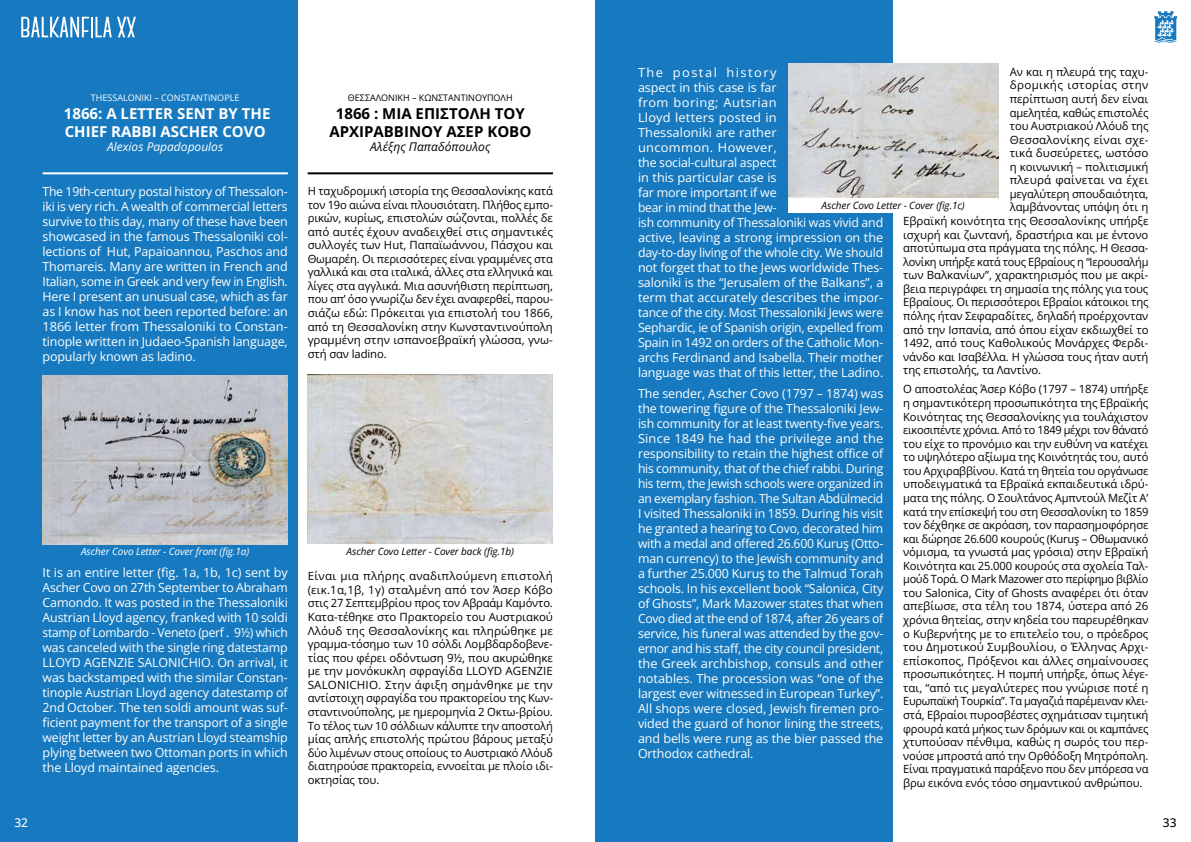
<style>
.page{position:relative;width:1191px;height:842px;background:#fff}
.page>*{position:absolute;margin:0;border:0;box-sizing:border-box;transform-origin:0 0}
.t1{font:700 15px/18px "Open Sans";color:#fff}
.t2{font:700 15px/18px "Open Sans";color:#000;text-align:center}
.t3{font:12.5px/15px "Open Sans";letter-spacing:-.01em;color:#fff;text-align:justify}
.t4{font:italic 12px "Open Sans";color:#fff}
.t5{font:italic 12px "Open Sans";color:#000}
.t6{font:500 12px "Open Sans";color:#fff}
.t7{font:500 12px "Open Sans";color:#000}
.t8{font:11.3px/13.6px "Open Sans";letter-spacing:-.01em;color:#000;text-align:justify}
.t9{font:11.3px "Open Sans";letter-spacing:.015em;color:#000}
.t10{font:11.3px "Open Sans";letter-spacing:.025em;color:#000}
.t11{font:italic 10px "Open Sans";letter-spacing:-.01em;color:#000}
.t12{font:italic 10px "Open Sans";letter-spacing:-.01em;color:#fff}
.t13{font:9px "Open Sans";color:#000}
.t14{font:9px "Open Sans";color:#fff}
</style>
<div class="page">
<div style="left:0;top:0;width:298px;height:842px;background:#177ac0"></div>
<div style="left:595px;top:0;width:298px;height:842px;background:#177ac0"></div>
<img style="left:788px;top:64px;width:210px;height:134px">
<div style="left:788px;top:198px;width:210px;height:15px;background:#fff"></div>
<img style="left:43px;top:375px;width:245px;height:169px">
<img style="left:308px;top:374px;width:245px;height:169px">
<hr style="left:43px;top:172px;width:245px;height:2px;background:#fff">
<hr style="left:308px;top:172px;width:245px;height:2px;background:#000">
<svg style="left:21px;top:17px;width:68px;height:20px"></svg>
<hr style="left:91px;top:17px;width:2px;height:20px;background:#fff">
<svg style="left:95px;top:17px;width:41px;height:20px"></svg>
<svg style="left:1153px;top:11px;width:25px;height:32px"></svg>
<p class="t14" style="left:91px;top:91px;width:150px">THESSALONIKI – CONSTANTINOPLE</p>
<h1 class="t1" style="left:64px;top:104px;width:208px">1866: A LETTER SENT BY THE<br>CHIEF RABBI ASCHER COVO</h1>
<p class="t4" style="left:107px;top:138px;width:118px">Alexios Papadopoulos</p>
<p class="t3" style="left:43px;top:184px;width:247px">The 19th-century postal history of Thessalon&shy;iki is very rich. A wealth of commercial letters survive to this day, many of these have been showcased in the famous Thessaloniki col&shy;lections of Hut, Papaioannou, Paschos and Thomareis. Many are written in French and Italian, some in Greek and very few in English.<br>Here I present an unusual case, which as far as I know has not been reported before: an 1866 letter from Thessaloniki to Constan&shy;tinople written in Judaeo-Spanish language, popularly known as ladino.</p>
<p class="t13" style="left:348px;top:91px;width:166px">ΘΕΣΣΑΛΟΝΊ ΚΗ – ΚΩΝΣΤΑΝΤΙΝΟΎΠΟΛΗ</p>
<h1 class="t2" style="left:329px;top:104px;width:203px">1866 : ΜΊΑ ΕΠΙΣΤΟΛΉ ΤΟΥ<br>ΑΡΧΙΡΑΒΒΊ ΝΟΥ ΆΣΕΡ ΚΌΒΟ</h1>
<p class="t5" style="left:370px;top:138px;width:122px">Αλέξης Παπαδόπουλος</p>
<p class="t8" style="left:308px;top:184px;width:247px">Η ταχυδρομική ιστορία της Θεσσαλονίκης κατά τον 19ο αιώνα είναι πλουσιότατη. Πλήθος εμπο&shy;ρικών, κυρίως, επιστολών σώζονται, πολλές δε από αυτές έχουν αναδειχθεί στις σημαντικές συλλογές των Hut, Παπαϊωάννου, Πάσχου και Θωμαρέη. Οι περισσότερες είναι γραμμένες στα γαλλικά και στα ιταλικά, άλλες στα ελληνικά και λίγες στα αγγλικά. Μια ασυνήθιστη περίπτωση, που απ’ όσο γνωρίζω δεν έχει αναφερθεί, παρου&shy;σιάζω εδώ: Πρόκειται για επιστολή του 1866, από τη Θεσσαλονίκη στην Κωνσταντινούπολη γραμμένη στην ισπανοεβραϊκή γλώσσα, γνω&shy;στή σαν ladino.</p>
<p class="t12" style="left:81px;top:544px;width:169px">Ascher Covo Letter - Cover front (fig.1a)</p>
<p class="t11" style="left:347px;top:544px;width:169px">Ascher Covo Letter - Cover back (fig.1b)</p>
<p class="t3" style="left:43px;top:565px;width:247px">It is an entire letter (fig. 1a, 1b, 1c) sent by Ascher Covo on 27th September to Abraham Camondo. It was posted in the Thessaloniki Austrian Lloyd agency, franked with 10 soldi stamp of Lombardο - Veneto (perf . 9½) which was canceled with the single ring datestamp LLOYD AGENZIE SALONICHIO. On arrival, it was backstamped with the similar Constan&shy;tinople Austrian Lloyd agency datestamp of 2nd October. The ten soldi amount was suf&shy;ficient payment for the transport of a single weight letter by an Austrian Lloyd steamship plying between two Ottoman ports in which the Lloyd maintained agencies.</p>
<p class="t8" style="left:308px;top:569px;width:247px">Είναι μια πλήρης αναδιπλούμενη επιστολή (εικ.1α,1β, 1γ) σταλμένη από τον Άσερ Κόβο στις 27 Σεπτεμβρίου προς τον Αβραάμ Καμόντο.<br>Κατα-τέθηκε στο Πρακτορείο του Αυστριακού Λλόυδ της Θεσσαλονίκης και πληρώθηκε με γραμμα-τόσημο των 10 σόλδι Λομβδαρδοβενε&shy;τίας που φέρει οδόντωση 9½, που ακυρώθηκε με την μονόκυκλη σφραγίδα LLOYD AGENZIE SALONICHIO. Στην άφιξη σημάνθηκε με την αντίστοιχη σφραγίδα του πρακτορείου της Κων&shy;σταντινούπολης, με ημερομηνία 2 Οκτω-βρίου.<br>Το τέλος των 10 σόλδιων κάλυπτε την αποστολή μίας απλής επιστολής πρώτου βάρους μεταξύ δύο λιμένων στους οποίους το Αυστριακό Λλόυδ διατηρούσε πρακτορεία, εννοείται με πλοίο ιδι&shy;οκτησίας του.</p>
<p class="t8" style="left:1009px;top:65px;width:140px">Αν και η πλευρά της ταχυ-</p>
<p class="t10" style="left:1009px;top:78px;width:140px">δρομικής ιστορίας στην</p>
<p class="t8" style="left:1009px;top:92px;width:140px">περίπτωση αυτή δεν είναι</p>
<p class="t8" style="left:1009px;top:105px;width:140px">αμελητέα, καθώς επιστολές</p>
<p class="t8" style="left:1009px;top:119px;width:140px">του Αυστριακού Λλόυδ της</p>
<p class="t9" style="left:1009px;top:132px;width:140px">Θεσσαλονίκης είναι σχε-</p>
<p class="t8" style="left:1009px;top:146px;width:140px">τικά δυσεύρετες, ωστόσο</p>
<p class="t8" style="left:1009px;top:160px;width:140px">η κοινωνική – πολιτισμική</p>
<p class="t9" style="left:1009px;top:172px;width:140px">πλευρά φαίνεται να έχει</p>
<p class="t8" style="left:1009px;top:187px;width:140px">μεγαλύτερη σπουδαιότητα,</p>
<p class="t8" style="left:1009px;top:200px;width:140px">λαμβάνοντας υπόψη ότι η</p>
<p class="t8" style="left:903px;top:214px;width:247px">Εβραϊκή κοινότητα της Θεσσαλονίκης υπήρξε</p>
<p class="t8" style="left:903px;top:227px;width:247px">ισχυρή και ζωντανή, δραστήρια και με έντονο</p>
<p class="t8" style="left:903px;top:241px;width:247px">αποτύπωμα στα πράγματα της πόλης. Η Θεσσα-</p>
<p class="t8" style="left:903px;top:255px;width:247px">λονίκη υπήρξε κατά τους Εβραίους η “Ιερουσαλήμ</p>
<p class="t8" style="left:903px;top:268px;width:247px">των Βαλκανίων”, χαρακτηρισμός που με ακρί-</p>
<p class="t8" style="left:903px;top:282px;width:247px">βεια περιγράφει τη σημασία της πόλης για τους</p>
<p class="t8" style="left:903px;top:295px;width:247px">Εβραίους. Oι περισσότεροι Εβραίοι κάτοικοι της</p>
<p class="t8" style="left:903px;top:309px;width:247px">πόλης ήταν Σεφαραδίτες, δηλαδή προέρχονταν</p>
<p class="t8" style="left:903px;top:322px;width:247px">από την Ισπανία, από όπου είχαν εκδιωχθεί το</p>
<p class="t8" style="left:903px;top:336px;width:247px">1492, από τους Καθολικούς Μονάρχες Φερδι-</p>
<p class="t8" style="left:903px;top:349px;width:247px">νάνδο και Ισαβέλλα. Η γλώσσα τους ήταν αυτή</p>
<p class="t8" style="left:903px;top:363px;width:139px">της επιστολής, τα Λαντίνο.</p>
<p class="t8" style="left:903px;top:382px;width:247px">Ο αποστολέας Άσερ Κόβο (1797 – 1874) υπήρξε η σημαντικότερη προσωπικότητα της Εβραϊκής Κοινότητας της Θεσσαλονίκης για τουλάχιστον εικοσιπέντε χρόνια. Από το 1849 μέχρι τον θάνατό του είχε το προνόμιο και την ευθύνη να κατέχει το υψηλότερο αξίωμα της Κοινότητάς του, αυτό του Αρχιραββίνου. Κατά τη θητεία του οργάνωσε υποδειγματικά τα Εβραϊκά εκπαιδευτικά ιδρύ&shy;ματα της πόλης. Ο Σουλτάνος Αμπντούλ Μεζίτ Α’ κατά την επίσκεψή του στη Θεσσαλονίκη το 1859 τον δέχθηκε σε ακρόαση, τον παρασημοφόρησε και δώρησε 26.600 κουρούς (Kuruş – Οθωμανικό νόμισμα, τα γνωστά μας γρόσια) στην Εβραϊκή Κοινότητα και 25.000 κουρούς στα σχολεία Ταλ&shy;μούδ Τορά. O Mark Mazower στο περίφημο βιβλίο του Salonica, City of Ghosts αναφέρει ότι όταν απεβίωσε, στα τέλη του 1874, ύστερα από 26 χρόνια θητείας, στην κηδεία του παρευρέθηκαν ο Κυβερνήτης με το επιτελείο του, ο πρόεδρος του Δημοτικού Συμβουλίου, ο Έλληνας Αρχι&shy;επίσκοπος, Πρόξενοι και άλλες σημαίνουσες προσωπικότητες. Η πομπή υπήρξε, όπως λέγε&shy;ται, “από τις μεγαλύτερες που γνώρισε ποτέ η Ευρωπαϊκή Τουρκία”. Τα μαγαζιά παρέμειναν κλει&shy;στά, Εβραίοι πυροσβέστες σχημάτισαν τιμητική φρουρά κατά μήκος των δρόμων και οι καμπάνες χτυπούσαν πένθιμα, καθώς η σωρός του περ&shy;νούσε μπροστά από την Ορθόδοξη Μητρόπολη.<br>Είναι πραγματικά παράξενο που δεν μπόρεσα να βρω εικόνα ενός τόσο σημαντικού ανθρώπου.</p>
<p class="t3" style="left:638px;top:65px;width:247px;text-align:left">The postal history<br>aspect in this case is far<br>from boring; Autsrian<br>Lloyd letters posted in<br>Thessaloniki are rather<br>uncommon. However,<br>the social-cultural aspect<br>in this particular case is<br>far more important if we<br>bear in mind that the Jew-<br>ish community of Thessaloniki was vivid and active, leaving a strong impression on the day-to-day living of the whole city. We should not forget that to the Jews worldwide Thes&shy;saloniki is the “Jerusalem of the Balkans”, a term that accurately describes the impor&shy;tance of the city. Most Thessaloniki Jews were Sephardic, ie of Spanish origin, expelled from Spain in 1492 on orders of the Catholic Mon&shy;archs Ferdinand and Isabella. Their mother language was that of this letter, the Ladino.</p>
<p class="t3" style="left:638px;top:385px;width:247px">The sender, Ascher Covo (1797 – 1874) was the towering figure of the Thessaloniki Jew&shy;ish community for at least twenty-five years.<br>Since 1849 he had the privilege and the responsibility to retain the highest office of his community, that of the chief rabbi. During his term, the Jewish schools were organized in an exemplary fashion. The Sultan Abdülmecid I visited Thessaloniki in 1859. During his visit he granted a hearing to Covo, decorated him with a medal and offered 26.600 Kuruş (Otto&shy;man currency) to the Jewish community and a further 25.000 Kuruş to the Talmud Torah schools. In his excellent book “Salonica, City of Ghosts”, Mark Mazower states that when Covo died at the end of 1874, after 26 years of service, his funeral was attended by the gov&shy;ernor and his staff, the city council president, the Greek archbishop, consuls and other notables. The procession was “one of the largest ever witnessed in European Turkey”.<br>All shops were closed, Jewish firemen pro&shy;vided the guard of honor lining the streets, and bells were rung as the bier passed the Orthodox cathedral.</p>
<p class="t11" style="left:821px;top:198px;width:145px">Ascher Covo Letter - Cover (fig.1c)</p>
<p class="t6" style="left:14px;top:814px;width:15px">32</p>
<p class="t7" style="left:1162px;top:814px;width:15px">33</p>
</div>
